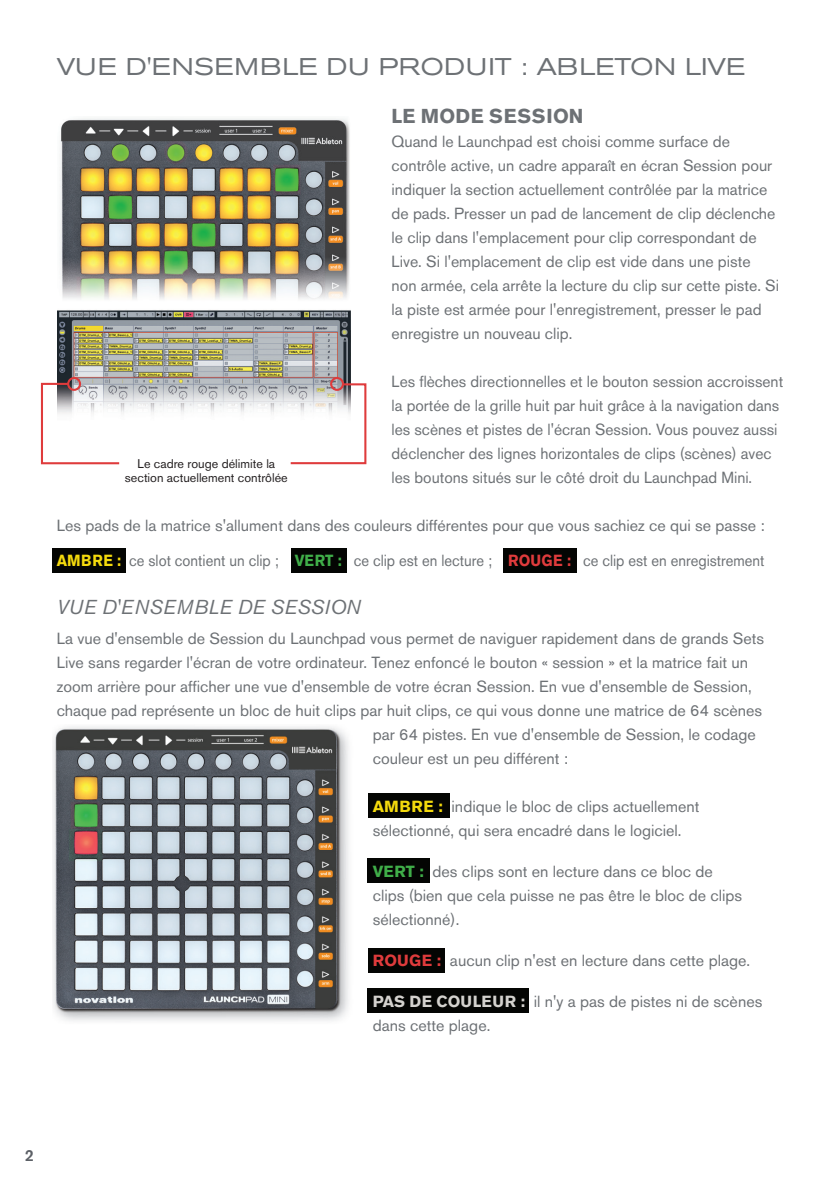
<style>
.page{position:relative;width:840px;height:1191px;background:#fff}
.page>*{position:absolute;margin:0;border:0;box-sizing:border-box;transform-origin:0 0}
.t1{font:expanded 24px "Akzidenz Grotesk BE";letter-spacing:.02em;color:#6d7175}
.t2{font:italic 20px "Akzidenz Grotesk BE";letter-spacing:.02em;color:#6d7175}
.t3{font:700 20px "Akzidenz Grotesk BE";letter-spacing:.02em;color:#6d7175}
.t4{font:16px/24px "Akzidenz Grotesk BE";color:#6d7175}
.t5{font:16px "Akzidenz Grotesk BE";color:#6d7175;scale:.92 1}
.t6{font:500 16px "Akzidenz Grotesk BE";color:#5c6066}
.t7{font:12.6px/14.6px "Akzidenz Grotesk BE";color:#231f20;text-align:center}
.s1{font-weight:700;color:#f4da0d}
.s2{font-weight:700;color:#40ae49}
.s3{font-weight:700;color:#df3b3c}
.s4{font-weight:700;color:#d4d2ce}
</style>
<div class="page">
<img style="left:53px;top:726px;width:319px;height:295px">
<div style="left:367px;top:794px;width:82px;height:24px;background:#040503"></div>
<div style="left:367px;top:858px;width:63px;height:25px;background:#040503"></div>
<div style="left:367px;top:948px;width:77px;height:24px;background:#040503"></div>
<div style="left:367px;top:989px;width:161px;height:24px;background:#040503"></div>
<div style="left:52px;top:548px;width:74px;height:25px;background:#040503"></div>
<div style="left:290px;top:548px;width:56px;height:25px;background:#040503"></div>
<div style="left:502px;top:548px;width:74px;height:25px;background:#040503"></div>
<img style="left:57px;top:118px;width:293px;height:296px">
<div style="left:330px;top:377px;width:14px;height:14px;border:2px solid #df3b3c;border-radius:50%"></div>
<div style="left:67px;top:377px;width:14px;height:14px;border:2px solid #df3b3c;border-radius:50%"></div>
<svg style="left:288px;top:382px;width:79px;height:83px"></svg>
<svg style="left:40px;top:382px;width:81px;height:83px"></svg>
<h1 class="t1" style="left:57px;top:52px;width:689px">VUE D'ENSEMBLE DU PRODUIT : ABLETON LIVE</h1>
<p class="t3" style="left:391px;top:104px;width:193px">LE MODE SESSION</p>
<p class="t4" style="left:391px;top:129px;width:389px">Quand le Launchpad est choisi comme surface de contrôle active, un cadre apparaît en écran Session pour indiquer la section actuellement contrôlée par la matrice de pads. Presser un pad de lancement de clip déclenche le clip dans l'emplacement pour clip correspondant de Live. Si l'emplacement de clip est vide dans une piste non armée, cela arrête la lecture du clip sur cette piste. Si la piste est armée pour l'enregistrement, presser le pad enregistre un nouveau clip.</p>
<p class="t4" style="left:391px;top:369px;width:393px">Les flèches directionnelles et le bouton session accroissent la portée de la grille huit par huit grâce à la navigation dans les scènes et pistes de l'écran Session. Vous pouvez aussi déclencher des lignes horizontales de clips (scènes) avec les boutons situés sur le côté droit du Launchpad Mini.</p>
<p class="t4" style="left:57px;top:513px;width:709px">Les pads de la matrice s'allument dans des couleurs différentes pour que vous sachiez ce qui se passe :</p>
<p class="t5" style="left:57px;top:551px;width:770px"><span class="s1">AMBRE :</span> ce slot contient un clip ; <span class="s2">VERT :</span> ce clip est en lecture ; <span class="s3">ROUGE :</span> ce clip est en enregistrement</p>
<p class="t2" style="left:57px;top:595px;width:305px">VUE D'ENSEMBLE DE SESSION</p>
<p class="t4" style="left:57px;top:626px;width:708px">La vue d'ensemble de Session du Launchpad vous permet de naviguer rapidement dans de grands Sets</p>
<p class="t4" style="left:57px;top:650px;width:692px">Live sans regarder l'écran de votre ordinateur. Tenez enfoncé le bouton « session » et la matrice fait un</p>
<p class="t4" style="left:57px;top:674px;width:696px">zoom arrière pour afficher une vue d'ensemble de votre écran Session. En vue d'ensemble de Session,</p>
<p class="t4" style="left:57px;top:698px;width:706px">chaque pad représente un bloc de huit clips par huit clips, ce qui vous donne une matrice de 64 scènes</p>
<p class="t4" style="left:372px;top:722px;width:384px">par 64 pistes. En vue d'ensemble de Session, le codage</p>
<p class="t4" style="left:372px;top:746px;width:197px">couleur est un peu différent :</p>
<p class="t4" style="left:372px;top:794px;width:328px"><span class="s1">AMBRE :</span> indique le bloc de clips actuellement sélectionné, qui sera encadré dans le logiciel.</p>
<p class="t4" style="left:372px;top:859px;width:370px"><span class="s2">VERT :</span> des clips sont en lecture dans ce bloc de clips (bien que cela puisse ne pas être le bloc de clips sélectionné).</p>
<p class="t4" style="left:372px;top:948px;width:378px"><span class="s3">ROUGE :</span> aucun clip n'est en lecture dans cette plage.</p>
<p class="t4" style="left:372px;top:989px;width:391px"><span class="s4">PAS DE COULEUR :</span> il n'y a pas de pistes ni de scènes dans cette plage.</p>
<p class="t7" style="left:125px;top:456px;width:164px">Le cadre rouge délimite la section actuellement contrôlée</p>
<p class="t6" style="left:25px;top:1146px;width:10px">2</p>
</div>
